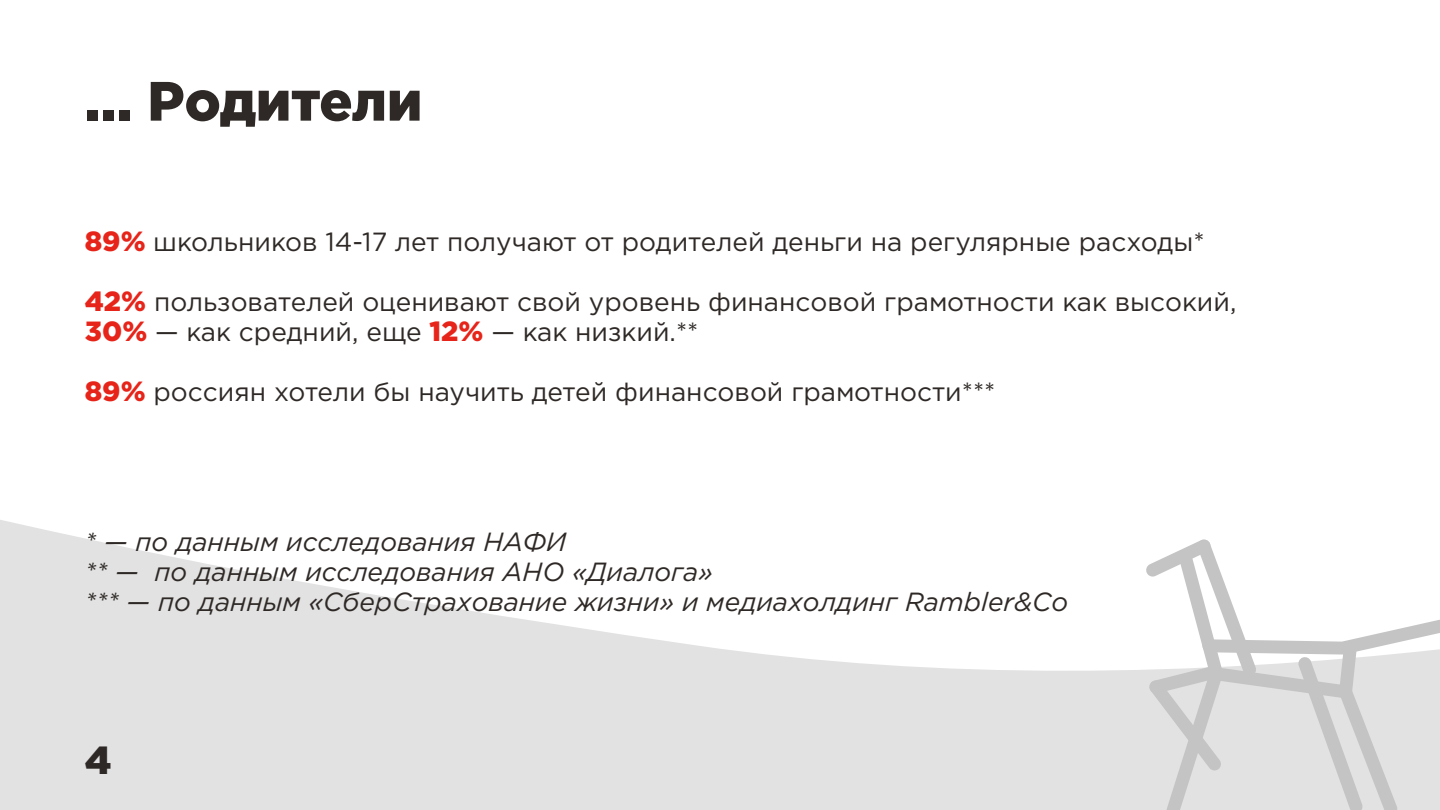
<style>
.page{position:relative;width:1440px;height:810px;background:#fff}
.page>*{position:absolute;margin:0;border:0;box-sizing:border-box;transform-origin:0 0}
.t1{font:900 55.35px "Gotham Pro";color:#2e2926}
.t2{font:900 39px "Gotham Pro";color:#2e2926}
.t3{font:26.25px/30px "Gotham Pro";color:#2e2926}
.t4{font:italic 26.25px/30px "Gotham Pro";color:#2e2926}
.s1{font-weight:900;font-size:27.75px;color:#e72419}
</style>
<div class="page">
<svg style="left:0;top:520px;width:1145px;height:290px;fill:#e2e2e2"></svg>
<svg style="left:1145px;top:539px;width:295px;height:271px"></svg>
<h1 class="t1" style="left:85px;top:69px;width:339px">... Родители</h1>
<p class="t3" style="left:85px;top:227px;width:1121px"><span class="s1">89%</span> школьников 14-17 лет получают от родителей деньги на регулярные расходы*</p>
<p class="t3" style="left:85px;top:287px;width:1153px"><span class="s1">42%</span> пользователей оценивают свой уровень финансовой грамотности как высокий,<br><span class="s1">30%</span> — как средний, еще <span class="s1">12%</span> — как низкий.**</p>
<p class="t3" style="left:85px;top:377px;width:912px"><span class="s1">89%</span> россиян хотели бы научить детей финансовой грамотности***</p>
<p class="t4" style="left:85px;top:527px;width:985px">* — по данным исследования НАФИ<br>** — по данным исследования АНО «Диалога»<br>*** — по данным «СберСтрахование жизни» и медиахолдинг Rambler&amp;Co</p>
<h2 class="t2" style="left:85px;top:737px;width:28px">4</h2>
</div>
